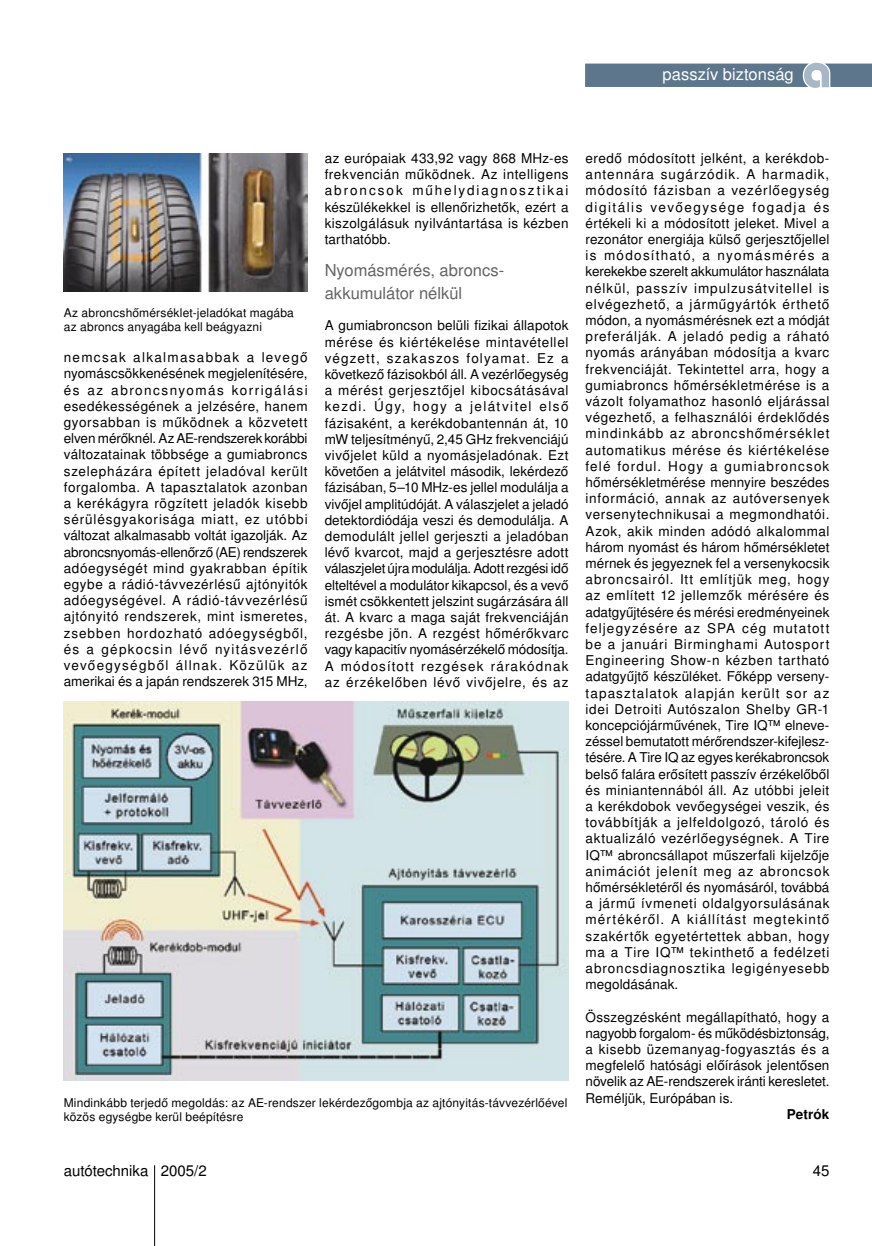
<style>
.page{position:relative;width:872px;height:1246px;background:#fff}
.page>*{position:absolute;margin:0;border:0;box-sizing:border-box;transform-origin:0 0}
.fejezet{font:16.5px/23.4px "Nimbus Sans LOT";color:#636363}
.t1{font:16.5px "Nimbus Sans LOT";letter-spacing:.005em;color:#fff}
.t2{font:15px "Nimbus Sans LOT";color:#000}
.szoveg_sorkizart{font:13.5px/16.2px "Nimbus Sans LOT";letter-spacing:.025em;color:#000;text-align:justify}
.szoveg_sorkizart-2{font:700 13.5px "Nimbus Sans LOT";letter-spacing:.01em;color:#000}
.kepala{font:12px/14.4px "Nimbus Sans LOT";letter-spacing:.015em;color:#000}
</style>
<div class="page">
<svg style="left:585px;top:63px;width:287px;height:25px;background:#6f8598"></svg>
<hr style="left:154px;top:1165px;width:1px;height:81px;background:#000">
<img style="left:64px;top:153px;width:244px;height:138px">
<img style="left:64px;top:701px;width:504px;height:379px">
<p class="t1" style="left:662px;top:64px;width:132px">passzív biztonság</p>
<p class="kepala" style="left:64px;top:305px;width:232px">Az abroncshőmérséklet-jeladókat magába az abroncs anyagába kell beágyazni</p>
<p class="szoveg_sorkizart" style="left:64px;top:350px;width:245px">nemcsak alkalmasabbak a levegő nyomáscsökkenésének megjelenítésére, és az abroncsnyomás korrigálási esedékességének a jelzésére, hanem gyorsabban is működnek a közvetett elven mérőknél. Az AE-rendszerek korábbi változatainak többsége a gumiabroncs szelepházára épített jeladóval került forgalomba. A tapasztalatok azonban a kerékágyra rögzített jeladók kisebb sérülésgyakorisága miatt, ez utóbbi változat alkalmasabb voltát igazolják. Az abroncsnyomás-ellenőrző (AE) rendszerek adóegységét mind gyakrabban építik egybe a rádió-távvezérlésű ajtónyitók adóegységével. A rádió-távvezérlésű ajtónyitó rendszerek, mint ismeretes, zsebben hordozható adóegységből, és a gépkocsin lévő nyitásvezérlő vevőegységből állnak. Közülük az amerikai és a japán rendszerek 315 MHz,</p>
<p class="szoveg_sorkizart" style="left:325px;top:150px;width:245px">az európaiak 433,92 vagy 868 MHz-es frekvencián működnek. Az intelligens abroncsok műhelydiagnosztikai készülékekkel is ellenőrizhetők, ezért a kiszolgálásuk nyilvántartása is kézben tarthatóbb.</p>
<p class="fejezet" style="left:325px;top:259px;width:181px">Nyomásmérés, abroncs&shy;akkumulátor nélkül</p>
<p class="szoveg_sorkizart" style="left:325px;top:318px;width:245px">A gumiabroncson belüli fizikai állapotok mérése és kiértékelése mintavétellel végzett, szakaszos folyamat. Ez a következő fázisokból áll. A vezérlőegység a mérést gerjesztőjel kibocsátásával kezdi. Úgy, hogy a jelátvitel első fázisaként, a kerékdobantennán át, 10 mW teljesítményű, 2,45 GHz frekvenciájú vivőjelet küld a nyomásjeladónak. Ezt követően a jelátvitel második, lekérdező fázisában, 5–10 MHz-es jellel modulálja a vivőjel amplitúdóját. A válaszjelet a jeladó detektordiódája veszi és demodulálja. A demodulált jellel gerjeszti a jeladóban lévő kvarcot, majd a gerjesztésre adott válaszjelet újra modulálja. Adott rezgési idő elteltével a modulátor kikapcsol, és a vevő ismét csökkentett jelszint sugárzására áll át. A kvarc a maga saját frekvenciáján rezgésbe jön. A rezgést hőmérőkvarc vagy kapacitív nyomásérzékelő módosítja.<br>A módosított rezgések rárakódnak az érzékelőben lévő vivőjelre, és az</p>
<p class="kepala" style="left:64px;top:1096px;width:505px">Mindinkább terjedő megoldás: az AE-rendszer lekérdezőgombja az ajtónyitás-távvezérlőével közös egységbe kerül beépítésre</p>
<p class="t2" style="left:64px;top:1162px;width:144px">autótechnika 2005/2</p>
<p class="szoveg_sorkizart" style="left:585px;top:150px;width:245px">eredő módosított jelként, a kerékdob&shy;antennára sugárzódik. A harmadik, módosító fázisban a vezérlőegység digitális vevőegysége fogadja és értékeli ki a módosított jeleket. Mivel a rezonátor energiája külső gerjesztőjellel is módosítható, a nyomásmérés a kerekekbe szerelt akkumulátor használata nélkül, passzív impulzusátvitellel is elvégezhető, a járműgyártók érthető módon, a nyomásmérésnek ezt a módját preferálják. A jeladó pedig a ráható nyomás arányában módosítja a kvarc frekvenciáját. Tekintettel arra, hogy a gumiabroncs hőmérsékletmérése is a vázolt folyamathoz hasonló eljárással végezhető, a felhasználói érdeklődés mindinkább az abroncshőmérséklet automatikus mérése és kiértékelése felé fordul. Hogy a gumiabroncsok hőmérsékletmérése mennyire beszédes információ, annak az autóversenyek versenytechnikusai a megmondhatói.<br>Azok, akik minden adódó alkalommal három nyomást és három hőmérsékletet mérnek és jegyeznek fel a versenykocsik abroncsairól. Itt említjük meg, hogy az említett 12 jellemzők mérésére és adatgyűjtésére és mérési eredményeinek feljegyzésére az SPA cég mutatott be a januári Birminghami Autosport Engineering Show-n kézben tartható adatgyűjtő készüléket. Főképp verseny&shy;tapasztalatok alapján került sor az idei Detroiti Autószalon Shelby GR-1 koncepciójárművének, Tire IQ™ elneve&shy;zéssel bemutatott mérőrendszer-kifejlesz&shy;tésére. A Tire IQ az egyes kerékabroncsok belső falára erősített passzív érzékelőből és miniantennából áll. Az utóbbi jeleit a kerékdobok vevőegységei veszik, és továbbítják a jelfeldolgozó, tároló és aktualizáló vezérlőegységnek. A Tire IQ™ abroncsállapot műszerfali kijelzője animációt jelenít meg az abroncsok hőmérsékletéről és nyomásáról, továbbá a jármű ívmeneti oldalgyorsulásának mértékéről. A kiállítást megtekintő szakértők egyetértettek abban, hogy ma a Tire IQ™ tekinthető a fedélzeti abroncsdiagnosztika legigényesebb megoldásának.</p>
<p class="szoveg_sorkizart" style="left:585px;top:1009px;width:245px">Összegzésként megállapítható, hogy a nagyobb forgalom- és működésbiztonság, a kisebb üzemanyag-fogyasztás és a megfelelő hatósági előírások jelentősen növelik az AE-rendszerek iránti keresletet.<br>Reméljük, Európában is.</p>
<p class="szoveg_sorkizart-2" style="left:787px;top:1106px;width:44px">Petrók</p>
<p class="t2" style="left:812px;top:1162px;width:18px">45</p>
</div>
